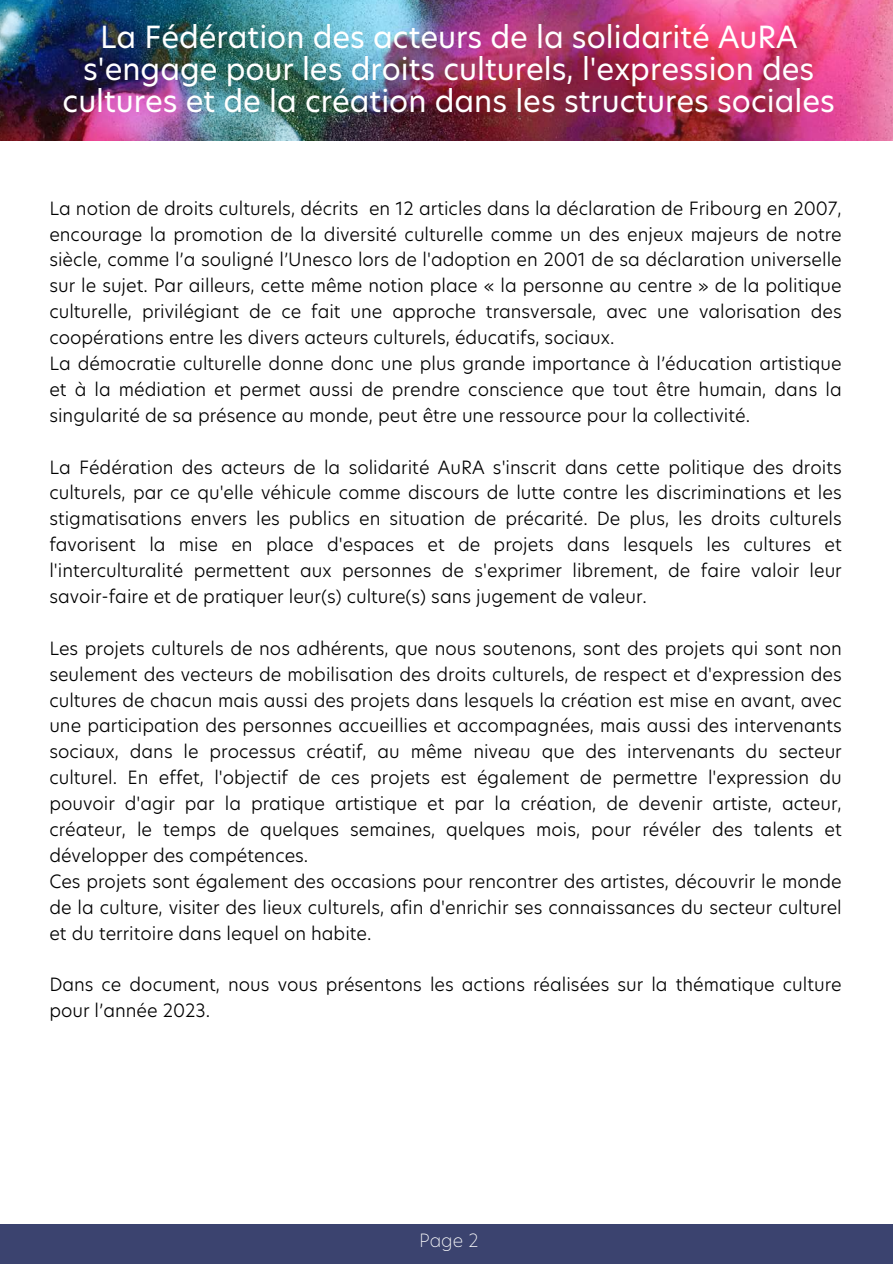
<style>
.page{position:relative;width:893px;height:1264px;background:#fff}
.page>*{position:absolute;margin:0;border:0;box-sizing:border-box;transform-origin:0 0}
.t1{font:30px/31.5px "Hero New";color:#fff;text-align:center}
.t2{font:300 18px/25.8px "Hero New";color:#000}
.t3{font:200 18px "Hero New";color:#fff}
</style>
<div class="page">
<img style="left:0;top:0;width:892px;height:141px">
<div style="left:0;top:1224px;width:892px;height:39px;background:#3b436f"></div>
<h1 class="t1" style="left:63px;top:22px;width:773px">La Fédération des acteurs de la solidarité AuRA s'engage pour les droits culturels, l'expression des cultures et de la création dans les structures sociales</h1>
<p class="t2" style="left:49px;top:195px;width:793px">La notion de droits culturels, décrits en 12 articles dans la déclaration de Fribourg en 2007, encourage la promotion de la diversité culturelle comme un des enjeux majeurs de notre siècle, comme l’a souligné l’Unesco lors de l'adoption en 2001 de sa déclaration universelle sur le sujet. Par ailleurs, cette même notion place « la personne au centre » de la politique culturelle, privilégiant de ce fait une approche transversale, avec une valorisation des coopérations entre les divers acteurs culturels, éducatifs, sociaux.<br>La démocratie culturelle donne donc une plus grande importance à l’éducation artistique et à la médiation et permet aussi de prendre conscience que tout être humain, dans la singularité de sa présence au monde, peut être une ressource pour la collectivité.</p>
<p class="t2" style="left:49px;top:454px;width:793px;text-align:justify">La Fédération des acteurs de la solidarité AuRA s'inscrit dans cette politique des droits culturels, par ce qu'elle véhicule comme discours de lutte contre les discriminations et les stigmatisations envers les publics en situation de précarité. De plus, les droits culturels favorisent la mise en place d'espaces et de projets dans lesquels les cultures et l'interculturalité permettent aux personnes de s'exprimer librement, de faire valoir leur savoir-faire et de pratiquer leur(s) culture(s) sans jugement de valeur.</p>
<p class="t2" style="left:49px;top:635px;width:793px">Les projets culturels de nos adhérents, que nous soutenons, sont des projets qui sont non seulement des vecteurs de mobilisation des droits culturels, de respect et d'expression des cultures de chacun mais aussi des projets dans lesquels la création est mise en avant, avec une participation des personnes accueillies et accompagnées, mais aussi des intervenants sociaux, dans le processus créatif, au même niveau que des intervenants du secteur culturel. En effet, l'objectif de ces projets est également de permettre l'expression du pouvoir d'agir par la pratique artistique et par la création, de devenir artiste, acteur, créateur, le temps de quelques semaines, quelques mois, pour révéler des talents et développer des compétences.<br>Ces projets sont également des occasions pour rencontrer des artistes, découvrir le monde de la culture, visiter des lieux culturels, afin d'enrichir ses connaissances du secteur culturel et du territoire dans lequel on habite.</p>
<p class="t2" style="left:49px;top:972px;width:793px">Dans ce document, nous vous présentons les actions réalisées sur la thématique culture pour l’année 2023.</p>
<p class="t3" style="left:419px;top:1227px;width:61px">Page 2</p>
</div>
